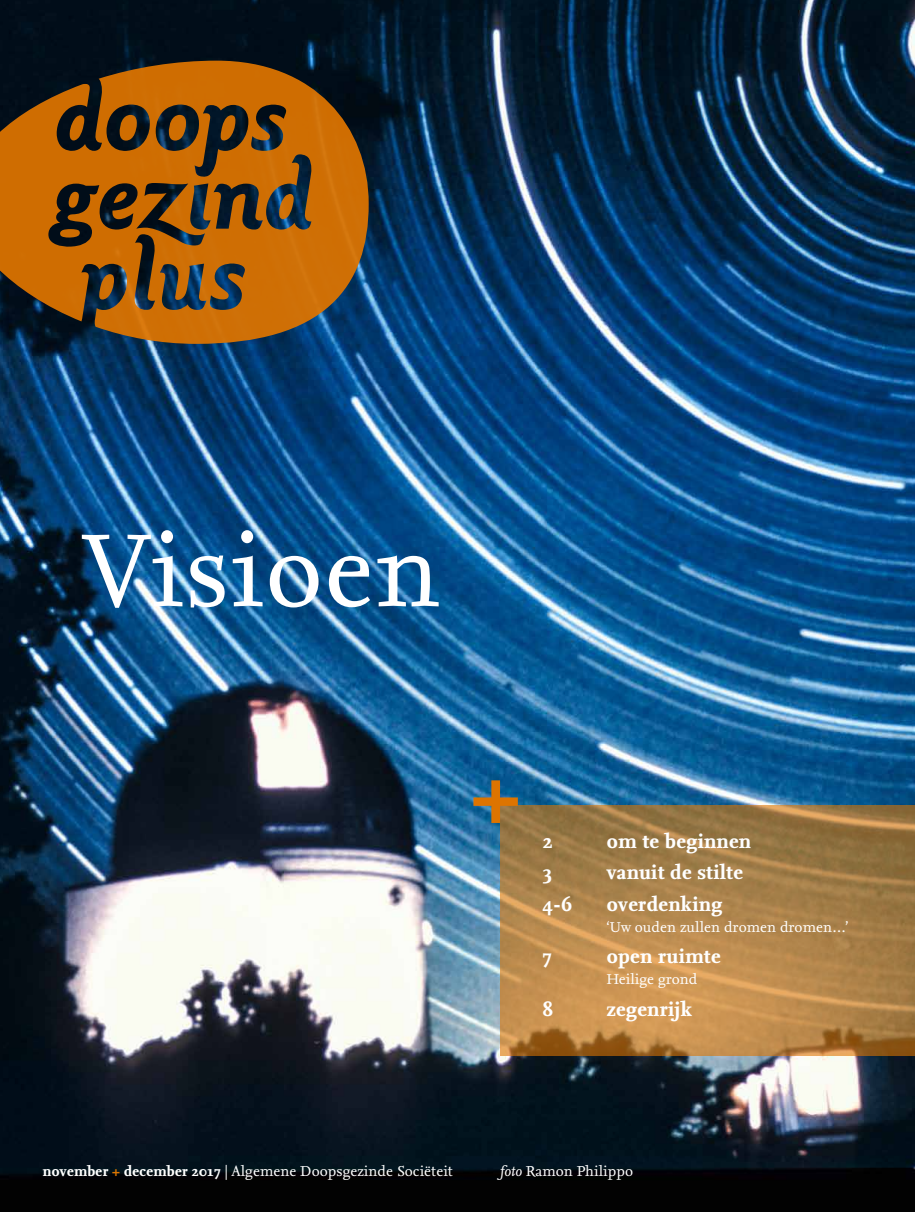
<style>
.page{position:relative;width:915px;height:1212px;background:#fff}
.page>*{position:absolute;margin:0;border:0;box-sizing:border-box;transform-origin:0 0}
.t1{font:108px "Nexus Serif";letter-spacing:.01em;color:#fff}
.t2{font:700 93.45px "Nexus Serif";color:#dd7400}
.t3{font:700 21px "Nexus Serif";letter-spacing:.005em;color:#fff}
.t4{font:15px "Nexus Serif";color:#fff}
.s1{font-weight:700}
.s2{font-weight:700;color:#dd7400}
.s3{font-style:italic}
</style>
<div class="page">
<img style="left:0;top:0;width:914px;height:1212px">
<svg style="left:500px;top:806px;width:414px;height:250px;background:#af8349"></svg>
<svg style="left:0;top:61px;width:368px;height:283px;background:#865114"></svg>
<h1 class="t1" style="left:81px;top:501px;width:360px">Visioen</h1>
<h2 class="t2" style="left:471px;top:732px;width:50px">+</h2>
<h3 class="t3" style="left:542px;top:827px;width:12px">2</h3>
<h3 class="t3" style="left:606px;top:827px;width:146px">om te beginnen</h3>
<h3 class="t3" style="left:542px;top:859px;width:11px">3</h3>
<h3 class="t3" style="left:606px;top:859px;width:138px">vanuit de stilte</h3>
<h3 class="t3" style="left:542px;top:890px;width:31px">4-6</h3>
<h3 class="t3" style="left:606px;top:890px;width:117px">overdenking</h3>
<p class="t4" style="left:606px;top:917px;width:243px">‘Uw ouden zullen dromen dromen…’</p>
<h3 class="t3" style="left:542px;top:943px;width:11px">7</h3>
<h3 class="t3" style="left:606px;top:943px;width:116px">open ruimte</h3>
<p class="t4" style="left:606px;top:970px;width:92px">Heilige grond</p>
<h3 class="t3" style="left:542px;top:995px;width:12px">8</h3>
<h3 class="t3" style="left:606px;top:995px;width:87px">zegenrijk</h3>
<p class="t4" style="left:43px;top:1162px;width:412px"><span class="s1">november</span> <span class="s2">+</span> <span class="s1">december 2017</span> | Algemene Doopsgezinde Sociëteit</p>
<p class="t4" style="left:500px;top:1162px;width:134px"><span class="s3">foto</span> Ramon Philippo</p>
</div>
